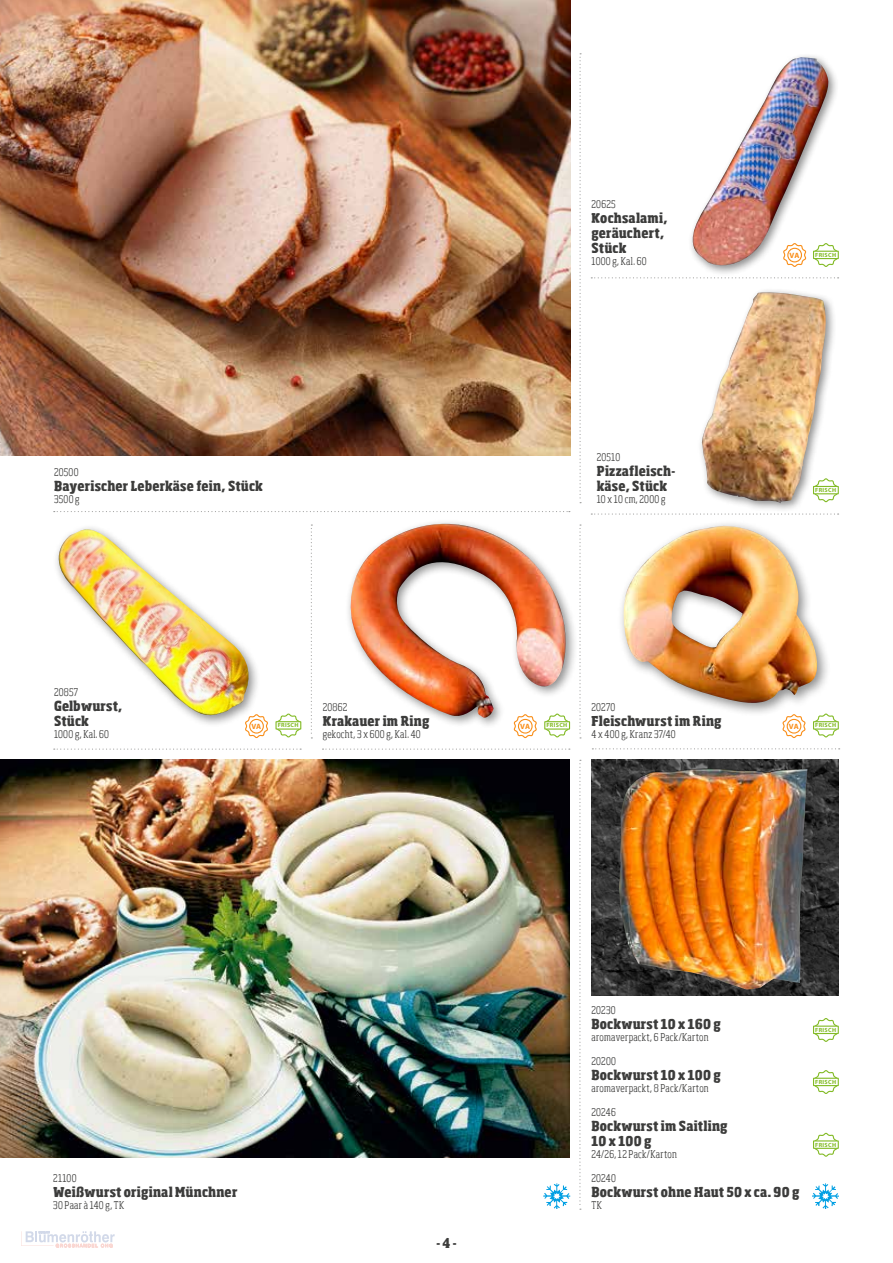
<style>
.page{position:relative;width:893px;height:1263px;background:#fff}
.page>*{position:absolute;margin:0;border:0;box-sizing:border-box;transform-origin:0 0}
.t1{font:800 condensed 13.5px/15px "Sohoma";letter-spacing:.015em;color:#3c3c3b}
.t2{font:300 condensed 10.5px "Sohoma";letter-spacing:.025em;color:#3c3c3b}
.t3{font:700 7.65px "Myriad Pro";letter-spacing:-.005em;color:#f98e19}
.t4{font:700 6px "Myriad Pro";letter-spacing:.05em;color:#83bb26}
</style>
<div class="page">
<svg style="left:21px;top:1231px;width:94px;height:16px"></svg>
<svg style="left:311px;top:524px;width:1px;height:214px"></svg>
<svg style="left:579px;top:53px;width:2px;height:450px"></svg>
<svg style="left:579px;top:524px;width:2px;height:214px"></svg>
<svg style="left:54px;top:748px;width:247px;height:2px"></svg>
<svg style="left:323px;top:748px;width:247px;height:2px"></svg>
<svg style="left:591px;top:277px;width:248px;height:1px"></svg>
<svg style="left:54px;top:511px;width:516px;height:1px"></svg>
<svg style="left:579px;top:760px;width:2px;height:450px"></svg>
<svg style="left:591px;top:513px;width:248px;height:2px"></svg>
<svg style="left:592px;top:748px;width:248px;height:1px"></svg>
<img style="left:591px;top:760px;width:248px;height:235px">
<img style="left:0;top:760px;width:569px;height:398px">
<div style="left:617px;top:520px;width:214px;height:196px;background:#000;opacity:.45"></div>
<img style="left:619px;top:526px;width:203px;height:177px">
<div style="left:53px;top:524px;width:208px;height:203px;background:#000;opacity:.45"></div>
<img style="left:53px;top:529px;width:199px;height:188px">
<div style="left:345px;top:518px;width:233px;height:211px;background:#000;opacity:.45"></div>
<img style="left:345px;top:524px;width:229px;height:194px">
<div style="left:688px;top:52px;width:151px;height:225px;background:#000;opacity:.45"></div>
<img style="left:688px;top:57px;width:142px;height:210px">
<img style="left:0;top:0;width:570px;height:455px">
<div style="left:697px;top:287px;width:140px;height:226px;background:#000;opacity:.45"></div>
<img style="left:700px;top:292px;width:127px;height:211px">
<img style="left:618px;top:768px;width:189px;height:222px">
<svg style="left:813px;top:242px;width:25px;height:26px"></svg>
<div style="left:813px;top:251px;width:25px;height:8px;background:#fff"></div>
<div style="left:813px;top:251px;width:26px;height:8px;border:1px solid #83bb26"></div>
<svg style="left:813px;top:478px;width:25px;height:25px"></svg>
<div style="left:813px;top:486px;width:25px;height:8px;background:#fff"></div>
<div style="left:813px;top:486px;width:26px;height:8px;border:1px solid #83bb26"></div>
<svg style="left:813px;top:713px;width:24px;height:25px"></svg>
<div style="left:813px;top:722px;width:25px;height:7px;background:#fff"></div>
<div style="left:813px;top:721px;width:26px;height:9px;border:1px solid #83bb26"></div>
<svg style="left:545px;top:713px;width:25px;height:25px"></svg>
<div style="left:545px;top:722px;width:24px;height:7px;background:#fff"></div>
<div style="left:544px;top:721px;width:26px;height:9px;border:1px solid #83bb26"></div>
<svg style="left:277px;top:713px;width:23px;height:25px"></svg>
<div style="left:276px;top:722px;width:25px;height:7px;background:#fff"></div>
<div style="left:275px;top:721px;width:26px;height:9px;border:1px solid #83bb26"></div>
<svg style="left:814px;top:1018px;width:24px;height:24px"></svg>
<div style="left:813px;top:1026px;width:25px;height:7px;background:#fff"></div>
<div style="left:813px;top:1025px;width:26px;height:9px;border:1px solid #83bb26"></div>
<svg style="left:813px;top:1070px;width:25px;height:24px"></svg>
<div style="left:813px;top:1078px;width:25px;height:7px;background:#fff"></div>
<div style="left:813px;top:1078px;width:26px;height:8px;border:1px solid #83bb26"></div>
<svg style="left:815px;top:1132px;width:22px;height:25px"></svg>
<div style="left:813px;top:1141px;width:25px;height:7px;background:#fff"></div>
<div style="left:813px;top:1140px;width:26px;height:9px;border:1px solid #83bb26"></div>
<svg style="left:812px;top:1183px;width:27px;height:26px"></svg>
<svg style="left:543px;top:1183px;width:27px;height:26px"></svg>
<svg style="left:782px;top:242px;width:25px;height:26px"></svg>
<div style="left:787px;top:248px;width:15px;height:14px;border:1px solid #f98e19;border-radius:50%"></div>
<svg style="left:781px;top:713px;width:26px;height:25px"></svg>
<div style="left:787px;top:719px;width:14px;height:15px;border:1px solid #f98e19;border-radius:50%"></div>
<svg style="left:513px;top:713px;width:25px;height:26px"></svg>
<div style="left:518px;top:719px;width:15px;height:15px;border:1px solid #f98e19;border-radius:50%"></div>
<svg style="left:244px;top:713px;width:24px;height:26px"></svg>
<div style="left:249px;top:719px;width:15px;height:15px;border:1px solid #f98e19;border-radius:50%"></div>
<p class="t2" style="left:54px;top:466px;width:26px">20500</p>
<p class="t1" style="left:54px;top:479px;width:210px">Bayerischer Leberkäse fein, Stück</p>
<p class="t2" style="left:54px;top:493px;width:27px">3500 g</p>
<p class="t2" style="left:591px;top:198px;width:26px">20625</p>
<p class="t1" style="left:591px;top:211px;width:78px">Kochsalami, geräuchert,<br>Stück</p>
<p class="t2" style="left:591px;top:255px;width:57px">1000 g, Kal. 60</p>
<p class="t2" style="left:597px;top:451px;width:25px">20510</p>
<p class="t1" style="left:597px;top:464px;width:80px">Pizzafleisch&shy;käse, Stück</p>
<p class="t2" style="left:597px;top:493px;width:70px">10 x 10 cm, 2000 g</p>
<p class="t3" style="left:790px;top:250px;width:11px">VA</p>
<p class="t4" style="left:815px;top:251px;width:22px">FRISCH</p>
<p class="t4" style="left:815px;top:486px;width:22px">FRISCH</p>
<p class="t2" style="left:54px;top:685px;width:26px">20857</p>
<p class="t1" style="left:54px;top:699px;width:70px">Gelbwurst,<br>Stück</p>
<p class="t2" style="left:54px;top:727px;width:57px">1000 g, Kal. 60</p>
<p class="t2" style="left:323px;top:700px;width:26px">20862</p>
<p class="t1" style="left:323px;top:714px;width:108px">Krakauer im Ring</p>
<p class="t2" style="left:323px;top:727px;width:100px">gekocht, 3 x 600 g, Kal. 40</p>
<p class="t2" style="left:591px;top:701px;width:25px">20270</p>
<p class="t1" style="left:591px;top:714px;width:131px">Fleischwurst im Ring</p>
<p class="t2" style="left:591px;top:728px;width:86px">4 x 400 g, Kranz 37/40</p>
<p class="t4" style="left:278px;top:721px;width:22px">FRISCH</p>
<p class="t4" style="left:546px;top:721px;width:22px">FRISCH</p>
<p class="t4" style="left:815px;top:721px;width:22px">FRISCH</p>
<p class="t3" style="left:251px;top:721px;width:11px">VA</p>
<p class="t3" style="left:520px;top:721px;width:11px">VA</p>
<p class="t3" style="left:789px;top:721px;width:11px">VA</p>
<p class="t2" style="left:53px;top:1171px;width:25px">21100</p>
<p class="t1" style="left:53px;top:1185px;width:186px">Weißwurst original Münchner</p>
<p class="t2" style="left:53px;top:1198px;width:72px">30 Paar à 140 g, TK</p>
<p class="t1" style="left:436px;top:1236px;width:22px">- 4 -</p>
<p class="t2" style="left:591px;top:1003px;width:26px">20230</p>
<p class="t1" style="left:591px;top:1017px;width:131px">Bockwurst 10 x 160 g</p>
<p class="t2" style="left:591px;top:1030px;width:119px">aromaverpackt, 6 Pack/Karton</p>
<p class="t2" style="left:591px;top:1054px;width:26px">20200</p>
<p class="t1" style="left:591px;top:1068px;width:131px">Bockwurst 10 x 100 g</p>
<p class="t2" style="left:591px;top:1081px;width:119px">aromaverpackt, 8 Pack/Karton</p>
<p class="t2" style="left:591px;top:1105px;width:26px">20246</p>
<p class="t1" style="left:591px;top:1119px;width:138px">Bockwurst im Saitling<br>10 x 100 g</p>
<p class="t2" style="left:591px;top:1147px;width:87px">24/26, 12 Pack/Karton</p>
<p class="t2" style="left:591px;top:1171px;width:26px">20240</p>
<p class="t1" style="left:591px;top:1185px;width:209px">Bockwurst ohne Haut 50 x ca. 90 g</p>
<p class="t2" style="left:591px;top:1198px;width:12px">TK</p>
<p class="t4" style="left:815px;top:1026px;width:22px">FRISCH</p>
<p class="t4" style="left:815px;top:1078px;width:22px">FRISCH</p>
<p class="t4" style="left:815px;top:1141px;width:22px">FRISCH</p>
</div>
